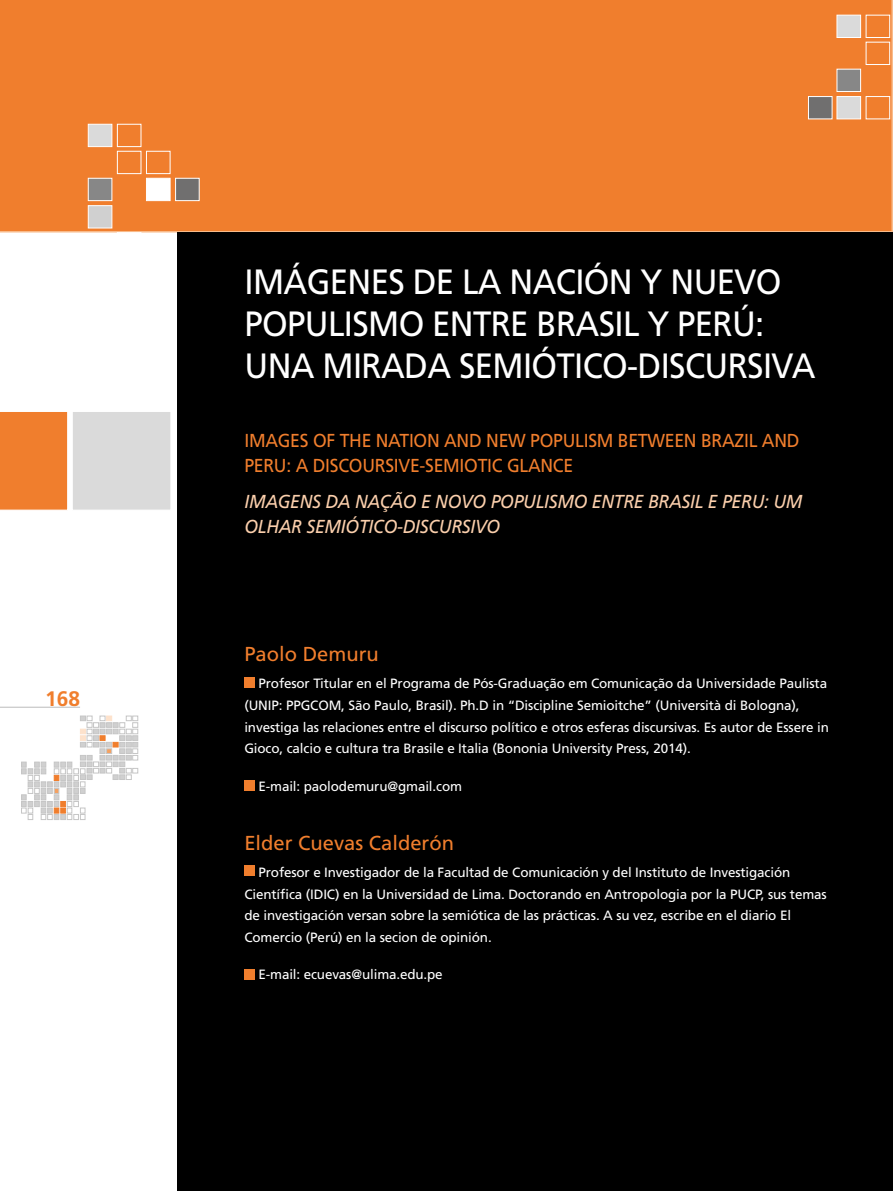
<style>
.page{position:relative;width:893px;height:1191px;background:#fff}
.page>*{position:absolute;margin:0;border:0;box-sizing:border-box;transform-origin:0 0}
.t1{font:35.1px/42px "Frutiger";letter-spacing:-.02em;color:#fff;scale:.94 1}
.t2{font:700 21px "Frutiger";color:#f07e2d}
.t3{font:20.25px "Frutiger";color:#f07e2d}
.t4{font:18.75px/24.5px "Frutiger";letter-spacing:-.015em;color:#f07e2d;scale:.94 1}
.t5{font:italic 18.75px/24.5px "Frutiger";letter-spacing:-.015em;color:#fbcfac;scale:.94 1}
.t6{font:13.5px/21.6px "Frutiger";letter-spacing:-.01em;color:#fff}
</style>
<div class="page">
<svg style="left:21px;top:716px;width:117px;height:103px"></svg>
<div style="left:0;top:0;width:893px;height:232px;background:#f07e2d"></div>
<div style="left:88px;top:178px;width:24px;height:23px;background:#878787;border:1px solid #fff"></div>
<div style="left:146px;top:178px;width:24px;height:23px;background:#fff;border:1px solid #fff"></div>
<div style="left:175px;top:178px;width:24px;height:23px;background:#706f6f;border:1px solid #fff"></div>
<div style="left:117px;top:151px;width:24px;height:23px;border:1px solid #fff"></div>
<div style="left:146px;top:151px;width:24px;height:23px;border:1px solid #fff"></div>
<div style="left:88px;top:124px;width:24px;height:23px;background:#dadada;border:1px solid #fff"></div>
<div style="left:117px;top:124px;width:24px;height:23px;border:1px solid #fff"></div>
<div style="left:117px;top:232px;width:24px;height:23px;border:1px solid #fff"></div>
<div style="left:88px;top:205px;width:24px;height:23px;background:#d0d0d0;border:1px solid #fff"></div>
<div style="left:837px;top:69px;width:24px;height:23px;background:#878787;border:1px solid #fff"></div>
<div style="left:866px;top:42px;width:24px;height:23px;border:1px solid #fff"></div>
<div style="left:837px;top:15px;width:24px;height:23px;background:#dadada;border:1px solid #fff"></div>
<div style="left:866px;top:15px;width:24px;height:23px;border:1px solid #fff"></div>
<div style="left:837px;top:96px;width:24px;height:23px;background:#dadada;border:1px solid #fff"></div>
<div style="left:866px;top:96px;width:24px;height:23px;border:1px solid #fff"></div>
<div style="left:808px;top:96px;width:24px;height:23px;background:#706f6f;border:1px solid #fff"></div>
<div style="left:177px;top:232px;width:716px;height:959px;background:#000"></div>
<hr style="left:892px;top:232px;width:1px;height:959px;background:#fde8d6">
<div style="left:72px;top:411px;width:99px;height:99px;background:#dadada;border:1px solid #fff"></div>
<div style="left:0;top:412px;width:68px;height:98px;background:#f07e2d"></div>
<hr style="left:0;top:707px;width:80px;height:1px;background:#bcbcbc">
<div style="left:244px;top:677px;width:11px;height:10px;background:#f07e2d"></div>
<div style="left:244px;top:780px;width:11px;height:11px;background:#f07e2d"></div>
<div style="left:244px;top:865px;width:11px;height:11px;background:#f07e2d"></div>
<div style="left:244px;top:969px;width:11px;height:10px;background:#f07e2d"></div>
<h2 class="t2" style="left:45px;top:686px;width:37px">168</h2>
<h1 class="t1" style="left:244px;top:261px;width:609px">IMÁGENES DE LA NACIÓN Y NUEVO<br>POPULISMO ENTRE BRASIL Y PERÚ:<br>UNA MIRADA SEMIÓTICO-DISCURSIVA</h1>
<h3 class="t4" style="left:244px;top:428px;width:592px">IMAGES OF THE NATION AND NEW POPULISM BETWEEN BRAZIL AND<br>PERU: A DISCOURSIVE-SEMIOTIC GLANCE</h3>
<h3 class="t5" style="left:244px;top:489px;width:595px">IMAGENS DA NAÇÃO E NOVO POPULISMO ENTRE BRASIL E PERU: UM<br>OLHAR SEMIÓTICO-DISCURSIVO</h3>
<h3 class="t3" style="left:244px;top:642px;width:136px">Paolo Demuru</h3>
<p class="t6" style="left:244px;top:673px;width:586px;text-indent:14px">Profesor Titular en el Programa de Pós-Graduação em Comunicação da Universidade Paulista (UNIP: PPGCOM, São Paulo, Brasil). Ph.D in “Discipline Semioitche” (Università di Bologna), investiga las relaciones entre el discurso político e otros esferas discursivas. Es autor de Essere in Gioco, calcio e cultura tra Brasile e Italia (Bononia University Press, 2014).</p>
<p class="t6" style="left:258px;top:775px;width:205px">E-mail: paolodemuru@gmail.com</p>
<h3 class="t3" style="left:244px;top:831px;width:211px">Elder Cuevas Calderón</h3>
<p class="t6" style="left:244px;top:861px;width:584px;text-indent:14px">Profesor e Investigador de la Facultad de Comunicación y del Instituto de Investigación Científica (IDIC) en la Universidad de Lima. Doctorando en Antropologia por la PUCP, sus temas de investigación versan sobre la semiótica de las prácticas. A su vez, escribe en el diario El Comercio (Perú) en la secion de opinión.</p>
<p class="t6" style="left:258px;top:963px;width:186px">E-mail: ecuevas@ulima.edu.pe</p>
</div>
